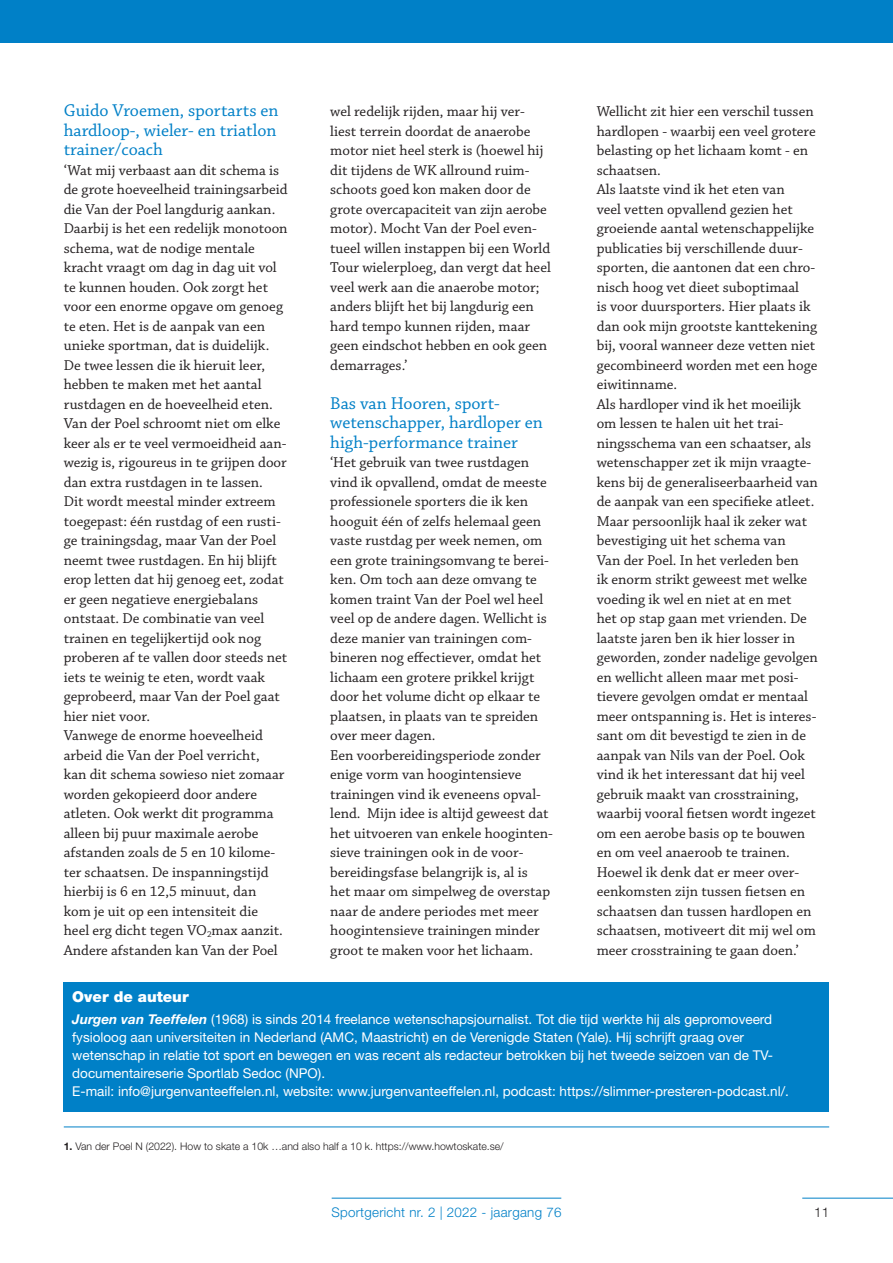
<style>
.page{position:relative;width:893px;height:1263px;background:#fff}
.page>*{position:absolute;margin:0;border:0;box-sizing:border-box;transform-origin:0 0}
.t1{font:18px/19.5px "Chaparral Pro";color:#0080c7;text-align:justify}
.t2{font:15px/19.5px "Chaparral Pro";color:#231f20}
.t3{font:900 15px "Helvetica Neue LT Std";color:#fff}
.t4{font:13.5px/18px "Helvetica Neue LT Std";color:#fff}
.t5{font:300 13.35px "Helvetica Neue LT Std";letter-spacing:.02em;color:#0080c7}
.t6{font:300 13.35px "Helvetica Neue LT Std";color:#231f20}
.t7{font:300 10.5px "Helvetica Neue LT Std";color:#231f20}
.s1{font-weight:700;font-style:italic}
.s2{font-weight:700}
</style>
<div class="page">
<div style="left:0;top:0;width:893px;height:43px;background:#0080c7"></div>
<hr style="left:332px;top:1198px;width:229px;height:1px;background:#0080c7">
<hr style="left:802px;top:1198px;width:91px;height:1px;background:#0080c7">
<div style="left:64px;top:982px;width:765px;height:130px;background:#0080c7"></div>
<hr style="left:64px;top:1126px;width:765px;height:1px;background:#0080c7">
<p class="t1" style="left:64px;top:102px;width:216px">Guido Vroemen, sportarts en hardloop-, wieler- en triatlon trainer/coach</p>
<p class="t2" style="left:64px;top:161px;width:225px">‘Wat mij verbaast aan dit schema is de grote hoeveelheid trainingsarbeid die Van der Poel langdurig aankan.<br>Daarbij is het een redelijk monotoon schema, wat de nodige mentale kracht vraagt om dag in dag uit vol te kunnen houden. Ook zorgt het voor een enorme opgave om genoeg te eten. Het is de aanpak van een unieke sportman, dat is duidelijk.</p>
<p class="t2" style="left:64px;top:356px;width:225px">De twee lessen die ik hieruit leer, hebben te maken met het aantal rustdagen en de hoeveelheid eten.<br>Van der Poel schroomt niet om elke keer als er te veel vermoeidheid aan&shy;wezig is, rigoureus in te grijpen door dan extra rustdagen in te lassen.<br>Dit wordt meestal minder extreem toegepast: één rustdag of een rusti&shy;ge trainingsdag, maar Van der Poel neemt twee rustdagen. En hij blijft erop letten dat hij genoeg eet, zodat er geen negatieve energiebalans ontstaat. De combinatie van veel trainen en tegelijkertijd ook nog proberen af te vallen door steeds net iets te weinig te eten, wordt vaak geprobeerd, maar Van der Poel gaat hier niet voor.</p>
<p class="t2" style="left:64px;top:726px;width:222px">Vanwege de enorme hoeveelheid arbeid die Van der Poel verricht, kan dit schema sowieso niet zomaar worden gekopieerd door andere atleten. Ook werkt dit programma alleen bij puur maximale aerobe afstanden zoals de 5 en 10 kilome&shy;ter schaatsen. De inspanningstijd hierbij is 6 en 12,5 minuut, dan kom je uit op een intensiteit die heel erg dicht tegen VO<sub>2</sub>max aanzit.<br>Andere afstanden kan Van der Poel</p>
<p class="t2" style="left:330px;top:102px;width:222px">wel redelijk rijden, maar hij ver&shy;liest terrein doordat de anaerobe motor niet heel sterk is (hoewel hij dit tijdens de WK allround ruim&shy;schoots goed kon maken door de grote overcapaciteit van zijn aerobe motor). Mocht Van der Poel even&shy;tueel willen instappen bij een World<br>Tour wielerploeg, dan vergt dat heel veel werk aan die anaerobe motor; anders blijft het bij langdurig een hard tempo kunnen rijden, maar geen eindschot hebben en ook geen demarrages.’</p>
<p class="t1" style="left:330px;top:394px;width:214px;text-align:left">Bas van Hooren, sport&shy;wetenschapper, hardloper en high-performance trainer</p>
<p class="t2" style="left:330px;top:453px;width:220px">‘Het gebruik van twee rustdagen vind ik opvallend, omdat de meeste professionele sporters die ik ken hooguit één of zelfs helemaal geen vaste rustdag per week nemen, om een grote trainingsomvang te berei&shy;ken. Om toch aan deze omvang te komen traint Van der Poel wel heel veel op de andere dagen. Wellicht is deze manier van trainingen com&shy;bineren nog effectiever, omdat het lichaam een grotere prikkel krijgt door het volume dicht op elkaar te plaatsen, in plaats van te spreiden over meer dagen.</p>
<p class="t2" style="left:330px;top:746px;width:224px">Een voorbereidingsperiode zonder enige vorm van hoogintensieve trainingen vind ik eveneens opval&shy;lend. Mijn idee is altijd geweest dat het uitvoeren van enkele hooginten&shy;sieve trainingen ook in de voor&shy;bereidingsfase belangrijk is, al is<br>het maar om simpelweg de overstap naar de andere periodes met meer hoogintensieve trainingen minder groot te maken voor het lichaam.</p>
<p class="t2" style="left:597px;top:102px;width:220px">Wellicht zit hier een verschil tussen hardlopen - waarbij een veel grotere belasting op het lichaam komt - en schaatsen.</p>
<p class="t2" style="left:597px;top:180px;width:222px">Als laatste vind ik het eten van<br>veel vetten opvallend gezien het groeiende aantal wetenschappelijke publicaties bij verschillende duur&shy;sporten, die aantonen dat een chro&shy;nisch hoog vet dieet suboptimaal<br>is voor duursporters. Hier plaats ik dan ook mijn grootste kanttekening bij, vooral wanneer deze vetten niet gecombineerd worden met een hoge eiwitinname.</p>
<p class="t2" style="left:597px;top:395px;width:223px">Als hardloper vind ik het moeilijk om lessen te halen uit het trai&shy;ningsschema van een schaatser, als wetenschapper zet ik mijn vraagte&shy;kens bij de generaliseerbaarheid van de aanpak van een specifieke atleet.<br>Maar persoonlijk haal ik zeker wat bevestiging uit het schema van<br>Van der Poel. In het verleden ben<br>ik enorm strikt geweest met welke voeding ik wel en niet at en met<br>het op stap gaan met vrienden. De laatste jaren ben ik hier losser in geworden, zonder nadelige gevolgen en wellicht alleen maar met posi&shy;tievere gevolgen omdat er mentaal meer ontspanning is. Het is interes&shy;sant om dit bevestigd te zien in de aanpak van Nils van der Poel. Ook vind ik het interessant dat hij veel gebruik maakt van crosstraining, waarbij vooral fietsen wordt ingezet om een aerobe basis op te bouwen en om veel anaeroob te trainen.<br>Hoewel ik denk dat er meer over&shy;eenkomsten zijn tussen fietsen en schaatsen dan tussen hardlopen en schaatsen, motiveert dit mij wel om meer crosstraining te gaan doen.’</p>
<p class="t3" style="left:72px;top:988px;width:118px">Over de auteur</p>
<p class="t4" style="left:72px;top:1010px;width:718px"><span class="s1">Jurgen van Teeffelen</span> (1968) is sinds 2014 freelance wetenschapsjournalist. Tot die tijd werkte hij als gepromoveerd fysioloog aan universiteiten in Nederland (AMC, Maastricht) en de Verenigde Staten (Yale). Hij schrijft graag over wetenschap in relatie tot sport en bewegen en was recent als redacteur betrokken bij het tweede seizoen van de TV&shy;documentaireserie Sportlab Sedoc (NPO).<br>E-mail: info@jurgenvanteeffelen.nl, website: www.jurgenvanteeffelen.nl, podcast: https://slimmer-presteren-podcast.nl/.</p>
<p class="t7" style="left:64px;top:1140px;width:441px"><span class="s2">1.</span> Van der Poel N (2022). How to skate a 10k …and also half a 10 k. https://www.howtoskate.se/</p>
<p class="t5" style="left:331px;top:1204px;width:232px">Sportgericht nr. 2 | 2022 - jaargang 76</p>
<p class="t6" style="left:814px;top:1204px;width:17px">11</p>
</div>
